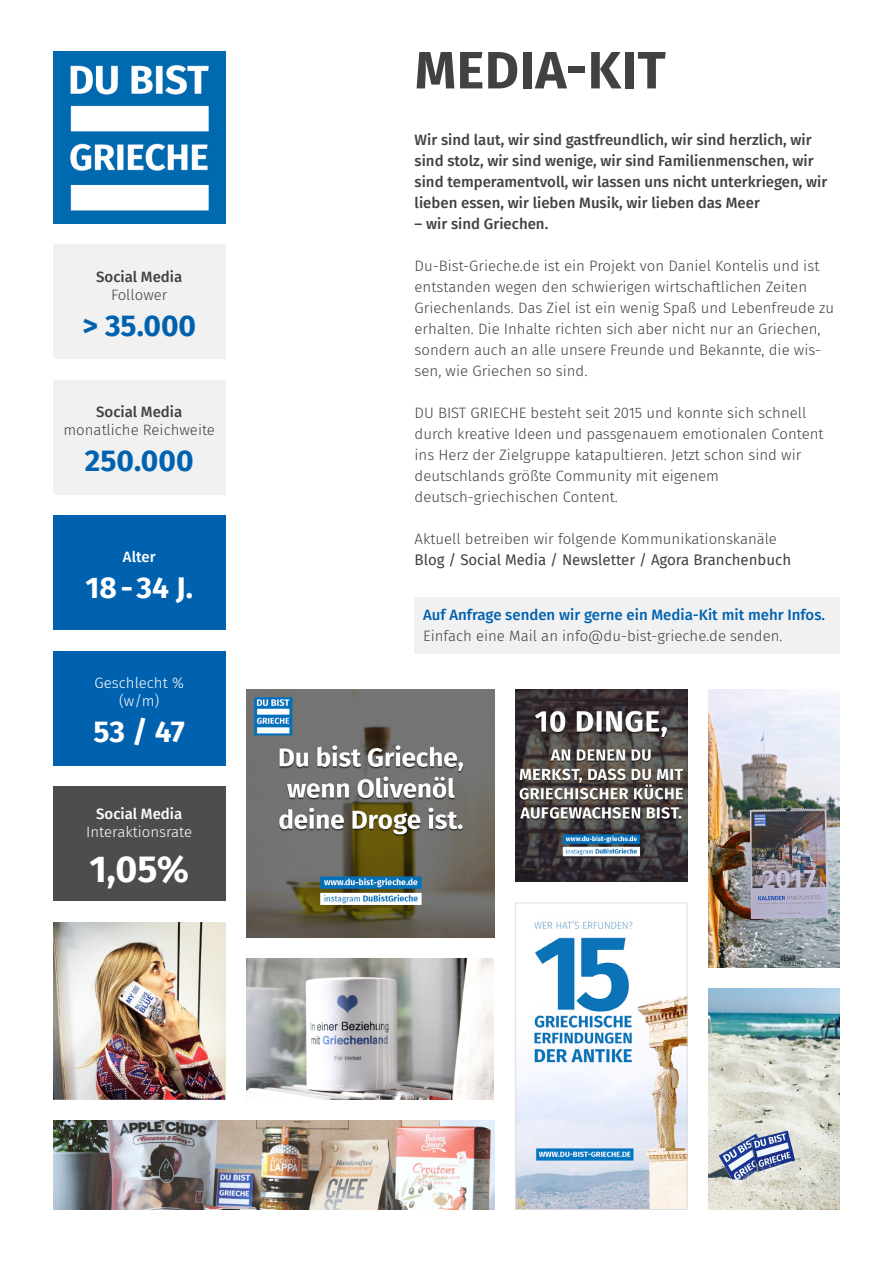
<style>
.page{position:relative;width:893px;height:1263px;background:#fff}
.page>*{position:absolute;margin:0;border:0;box-sizing:border-box;transform-origin:0 0}
.t1{font:700 52.5px "Fira Sans";letter-spacing:.01em;color:#414042}
.t2{font:700 37.5px "Fira Sans";color:#fff}
.t3{font:700 30px "Fira Sans";color:#0061af}
.t4{font:700 30px "Fira Sans";letter-spacing:-.005em;color:#fff}
.t5{font:300 15px/21px "Fira Sans";color:#414042}
.t6{font:500 15px/21px "Fira Sans";color:#414042}
.t7{font:500 15px "Fira Sans";color:#0061af}
.t8{font:15px "Fira Sans";color:#414042}
.t9{font:300 15px/18px "Fira Sans";color:#fff;text-align:center}
.t10{font:500 15px "Fira Sans";color:#fff}
</style>
<div class="page">
<img style="left:53px;top:51px;width:172px;height:172px">
<div style="left:415px;top:598px;width:425px;height:56px;background:#f1f1f2"></div>
<div style="left:53px;top:244px;width:172px;height:115px;background:#f1f1f2"></div>
<div style="left:53px;top:651px;width:172px;height:114px;background:#0061af"></div>
<div style="left:53px;top:380px;width:172px;height:114px;background:#f1f1f2"></div>
<div style="left:53px;top:516px;width:172px;height:114px;background:#0061af"></div>
<div style="left:53px;top:787px;width:172px;height:114px;background:#4d4d4f"></div>
<img style="left:247px;top:690px;width:247px;height:247px">
<img style="left:709px;top:989px;width:131px;height:220px">
<img style="left:517px;top:921px;width:168px;height:287px">
<div style="left:515px;top:902px;width:172px;height:308px;border:1px solid #dcddde"></div>
<img style="left:515px;top:690px;width:173px;height:191px">
<img style="left:709px;top:690px;width:131px;height:277px">
<img style="left:246px;top:959px;width:248px;height:140px">
<img style="left:53px;top:922px;width:172px;height:177px">
<img style="left:53px;top:1121px;width:441px;height:89px">
<p class="t6" style="left:96px;top:265px;width:88px">Social Media</p>
<p class="t5" style="left:111px;top:284px;width:58px">Follower</p>
<h3 class="t3" style="left:82px;top:300px;width:115px">&gt; 35.000</h3>
<p class="t6" style="left:96px;top:401px;width:88px">Social Media</p>
<p class="t5" style="left:64px;top:419px;width:153px">monatliche Reichweite</p>
<h3 class="t3" style="left:85px;top:435px;width:110px">250.000</h3>
<p class="t10" style="left:123px;top:544px;width:34px">Alter</p>
<h3 class="t4" style="left:86px;top:562px;width:109px">18-34 J.</h3>
<p class="t9" style="left:95px;top:674px;width:91px">Geschlecht % (w/m)</p>
<h3 class="t4" style="left:94px;top:706px;width:93px">53 / 47</h3>
<p class="t10" style="left:96px;top:802px;width:88px">Social Media</p>
<p class="t9" style="left:86px;top:823px;width:107px">Interaktionsrate</p>
<h2 class="t2" style="left:90px;top:838px;width:101px">1,05%</h2>
<h1 class="t1" style="left:415px;top:26px;width:252px">MEDIA-KIT</h1>
<p class="t6" style="left:415px;top:128px;width:414px">Wir sind laut, wir sind gastfreundlich, wir sind herzlich, wir sind stolz, wir sind wenige, wir sind Familienmenschen, wir sind temperamentvoll, wir lassen uns nicht unterkriegen, wir lieben essen, wir lieben Musik, wir lieben das Meer</p>
<p class="t6" style="left:415px;top:212px;width:135px">– wir sind Griechen.</p>
<p class="t5" style="left:415px;top:255px;width:421px">Du-Bist-Grieche.de ist ein Projekt von Daniel Kontelis und ist entstanden wegen den schwierigen wirtschaftlichen Zeiten Griechenlands. Das Ziel ist ein wenig Spaß und Lebenfreude zu erhalten. Die Inhalte richten sich aber nicht nur an Griechen, sondern auch an alle unsere Freunde und Bekannte, die wis&shy;sen, wie Griechen so sind.</p>
<p class="t5" style="left:415px;top:402px;width:410px">DU BIST GRIECHE besteht seit 2015 und konnte sich schnell durch kreative Ideen und passgenauem emotionalen Content ins Herz der Zielgruppe katapultieren. Jetzt schon sind wir deutschlands größte Community mit eigenem deutsch-griechischen Content.</p>
<p class="t5" style="left:415px;top:528px;width:364px">Aktuell betreiben wir folgende Kommunikationskanäle</p>
<p class="t8" style="left:415px;top:548px;width:378px">Blog / Social Media / Newsletter / Agora Branchenbuch</p>
<p class="t7" style="left:423px;top:603px;width:403px">Auf Anfrage senden wir gerne ein Media-Kit mit mehr Infos.</p>
<p class="t5" style="left:423px;top:625px;width:361px">Einfach eine Mail an info@du-bist-grieche.de senden.</p>
</div>
